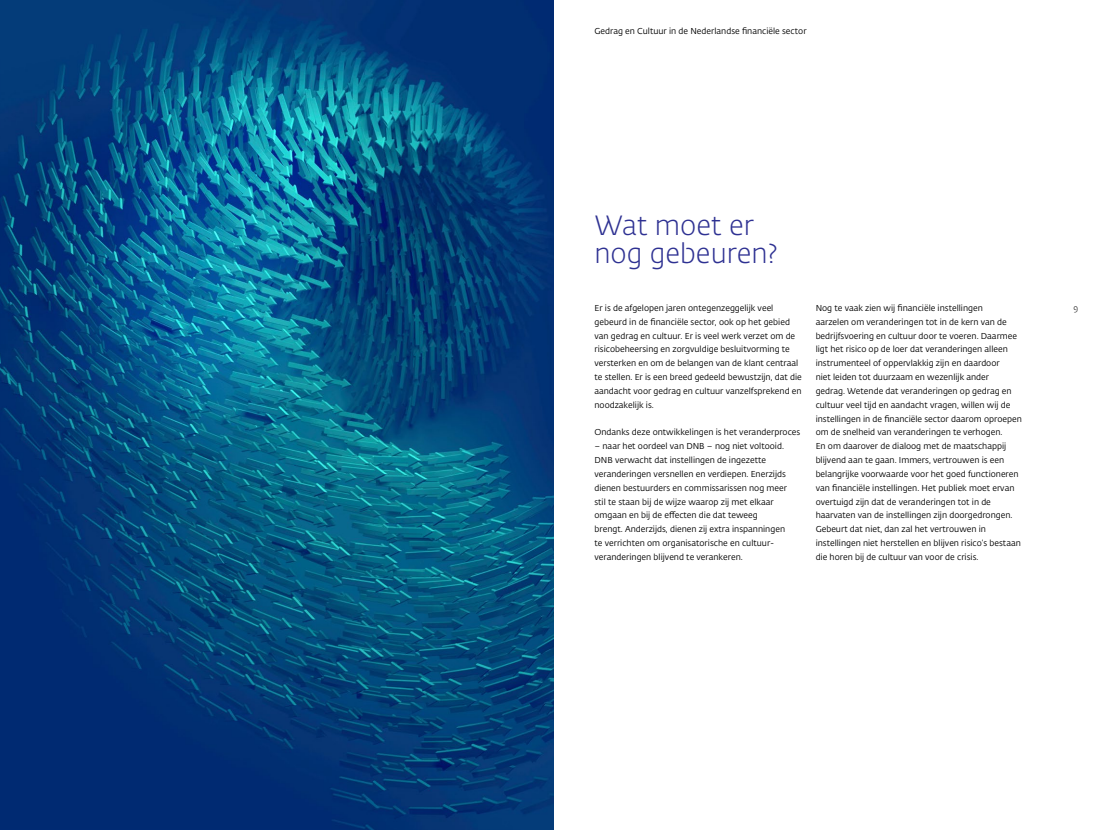
<style>
.page{position:relative;width:1106px;height:830px;background:#fff}
.page>*{position:absolute;margin:0;border:0;box-sizing:border-box;transform-origin:0 0}
.t1{font:300 27.5px/27.5px "DNB Fedra";color:#2e3192}
.t2{font:8.5px/13.8px "DNB Fedra";color:#000}
.t3{font:300 8.5px "DNB Fedra";color:#000}
</style>
<div class="page">
<img style="left:0;top:0;width:553px;height:829px">
<p class="t2" style="left:594px;top:25px;width:214px">Gedrag en Cultuur in de Nederlandse financiële sector</p>
<h1 class="t1" style="left:594px;top:212px;width:185px">Wat moet er nog gebeuren?</h1>
<p class="t2" style="left:594px;top:301px;width:209px">Er is de afgelopen jaren ontegenzeggelijk veel gebeurd in de financiële sector, ook op het gebied van gedrag en cultuur. Er is veel werk verzet om de risicobeheersing en zorgvuldige besluitvorming te versterken en om de belangen van de klant centraal te stellen. Er is een breed gedeeld bewustzijn, dat die aandacht voor gedrag en cultuur vanzelfsprekend en noodzakelijk is.</p>
<p class="t2" style="left:594px;top:425px;width:207px">Ondanks deze ontwikkelingen is het veranderproces</p>
<p class="t2" style="left:594px;top:439px;width:194px">– naar het oordeel van DNB – nog niet voltooid.<br>DNB verwacht dat instellingen de ingezette veranderingen versnellen en verdiepen. Enerzijds dienen bestuurders en commissarissen nog meer stil te staan bij de wijze waarop zij met elkaar omgaan en bij de effecten die dat teweeg brengt. Anderzijds, dienen zij extra inspanningen te verrichten om organisatorische en cultuur&shy;veranderingen blijvend te verankeren.</p>
<p class="t2" style="left:815px;top:301px;width:169px">Nog te vaak zien wij financiële instellingen</p>
<p class="t3" style="left:1073px;top:303px;width:6px">9</p>
<p class="t2" style="left:815px;top:315px;width:208px">aarzelen om veranderingen tot in de kern van de bedrijfsvoering en cultuur door te voeren. Daarmee ligt het risico op de loer dat veranderingen alleen instrumenteel of oppervlakkig zijn en daardoor<br>niet leiden tot duurzaam en wezenlijk ander<br>gedrag. Wetende dat veranderingen op gedrag en cultuur veel tijd en aandacht vragen, willen wij de instellingen in de financiële sector daarom oproepen om de snelheid van veranderingen te verhogen.<br>En om daarover de dialoog met de maatschappij blijvend aan te gaan. Immers, vertrouwen is een belangrijke voorwaarde voor het goed functioneren van financiële instellingen. Het publiek moet ervan overtuigd zijn dat de veranderingen tot in de haarvaten van de instellingen zijn doorgedrongen.<br>Gebeurt dat niet, dan zal het vertrouwen in instellingen niet herstellen en blijven risico’s bestaan die horen bij de cultuur van voor de crisis.</p>
</div>
